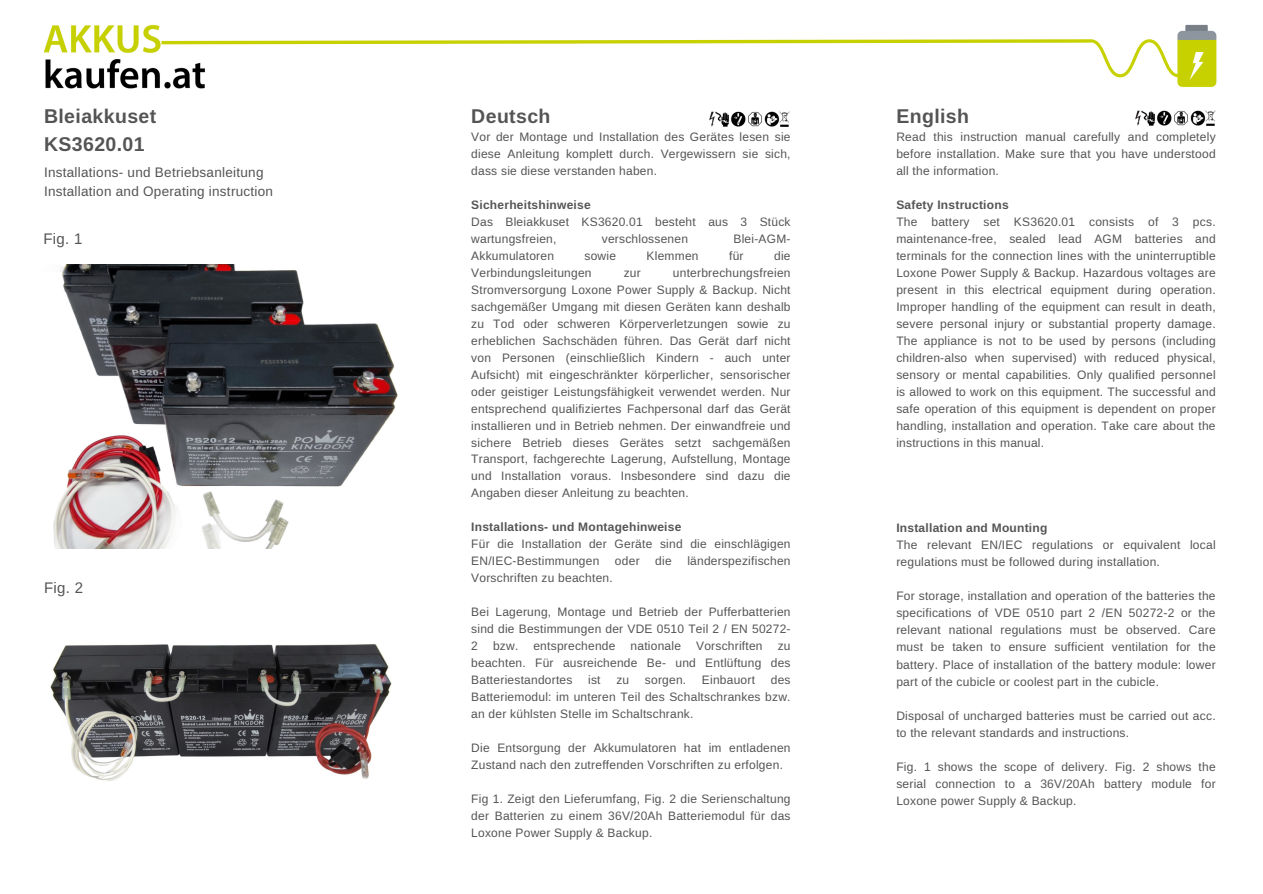
<style>
.page{position:relative;width:1263px;height:894px;background:#fff}
.page>*{position:absolute;margin:0;border:0;box-sizing:border-box;transform-origin:0 0}
.t1{font:700 19.5px "Libra Sans";letter-spacing:.02em;color:#545454}
.t2{font:15px "Libra Sans";letter-spacing:.02em;color:#545454}
.t3{font:13.5px/19.2px "Libra Sans";letter-spacing:.02em;color:#545454}
.t4{font:12px/17px "Libra Sans";letter-spacing:.02em;color:#545454;text-align:justify}
.t5{font:700 12px "Libra Sans";letter-spacing:.02em;color:#545454}
</style>
<div class="page">
<img style="left:53px;top:264px;width:345px;height:284px">
<img style="left:1176px;top:24px;width:41px;height:63px">
<img style="left:44px;top:24px;width:161px;height:64px">
<div style="left:161px;top:18px;width:26px;height:31px;background:#fff"></div>
<svg style="left:158px;top:38px;width:1021px;height:39px"></svg>
<img style="left:710px;top:111px;width:80px;height:16px">
<img style="left:1135px;top:110px;width:81px;height:16px">
<img style="left:50px;top:644px;width:342px;height:137px">
<p class="t1" style="left:44px;top:105px;width:114px">Bleiakkuset</p>
<p class="t1" style="left:471px;top:105px;width:81px">Deutsch</p>
<p class="t1" style="left:896px;top:105px;width:74px">English</p>
<p class="t1" style="left:44px;top:133px;width:102px">KS3620.01</p>
<p class="t3" style="left:44px;top:162px;width:231px">Installations- und Betriebsanleitung<br>Installation and Operating instruction</p>
<p class="t2" style="left:43px;top:230px;width:41px">Fig. 1</p>
<h2 class="t4" style="left:471px;top:128px;width:321px">Vor der Montage und Installation des Gerätes lesen sie diese Anleitung komplett durch. Vergewissern sie sich, dass sie diese verstanden haben.</h2>
<p class="t5" style="left:471px;top:198px;width:121px">Sicherheitshinweise</p>
<h2 class="t4" style="left:471px;top:213px;width:321px">Das Bleiakkuset KS3620.01 besteht aus 3 Stück wartungsfreien,</h2>
<p class="t4" style="left:896px;top:128px;width:321px">Read this instruction manual carefully and completely before installation. Make sure that you have understood all the information.</p>
<p class="t5" style="left:896px;top:198px;width:114px">Safety Instructions</p>
<p class="t4" style="left:896px;top:213px;width:321px">The battery set KS3620.01 consists of 3 pcs. maintenance-free, sealed lead AGM batteries and terminals for the connection lines with the uninterruptible Loxone Power Supply &amp; Backup. Hazardous voltages are present in this electrical equipment during operation.<br>Improper handling of the equipment can result in death, severe personal injury or substantial property damage.<br>The appliance is not to be used by persons (including children-also when supervised) with reduced physical, sensory or mental capabilities. Only qualified personnel is allowed to work on this equipment. The successful and safe operation of this equipment is dependent on proper handling, installation and operation. Take care about the instructions in this manual.</p>
<h2 class="t4" style="left:602px;top:230px;width:88px">verschlossenen</h2>
<h2 class="t4" style="left:733px;top:230px;width:59px">Blei-AGM-</h2>
<h2 class="t4" style="left:471px;top:247px;width:84px">Akkumulatoren</h2>
<h2 class="t4" style="left:584px;top:247px;width:33px">sowie</h2>
<h2 class="t4" style="left:647px;top:247px;width:53px">Klemmen</h2>
<h2 class="t4" style="left:729px;top:247px;width:16px">für</h2>
<h2 class="t4" style="left:774px;top:247px;width:18px">die</h2>
<h2 class="t4" style="left:471px;top:264px;width:122px">Verbindungsleitungen</h2>
<h2 class="t4" style="left:624px;top:264px;width:19px">zur</h2>
<h2 class="t4" style="left:471px;top:264px;width:321px;text-indent:202px">unterbrechungsfreien Stromversorgung Loxone Power Supply &amp; Backup. Nicht sachgemäßer Umgang mit diesen Geräten kann deshalb zu Tod oder schweren Körperverletzungen sowie zu erheblichen Sachschäden führen. Das Gerät darf nicht von Personen (einschließlich Kindern - auch unter Aufsicht) mit eingeschränkter körperlicher, sensorischer oder geistiger Leistungsfähigkeit verwendet werden. Nur entsprechend qualifiziertes Fachpersonal darf das Gerät installieren und in Betrieb nehmen. Der einwandfreie und sichere Betrieb dieses Gerätes setzt sachgemäßen Transport, fachgerechte Lagerung, Aufstellung, Montage und Installation voraus. Insbesondere sind dazu die Angaben dieser Anleitung zu beachten.</h2>
<p class="t5" style="left:471px;top:520px;width:212px">Installations- und Montagehinweise</p>
<h1 class="t4" style="left:471px;top:535px;width:321px">Für die Installation der Geräte sind die einschlägigen<br>EN/IEC-Bestimmungen</h1>
<p class="t5" style="left:896px;top:521px;width:153px">Installation and Mounting</p>
<p class="t4" style="left:896px;top:536px;width:321px">The relevant EN/IEC regulations or equivalent local regulations must be followed during installation.</p>
<p class="t4" style="left:896px;top:587px;width:321px">For storage, installation and operation of the batteries the specifications of VDE 0510 part 2 /EN 50272-2 or the relevant national regulations must be observed. Care must be taken to ensure sufficient ventilation for the battery. Place of installation of the battery module: lower part of the cubicle or coolest part in the cubicle.</p>
<h1 class="t4" style="left:896px;top:706px;width:321px">Disposal of uncharged batteries must be carried out acc. to the relevant standards and instructions.</h1>
<p class="t4" style="left:896px;top:757px;width:321px">Fig. 1 shows the scope of delivery. Fig. 2 shows the serial connection to a 36V/20Ah battery module for Loxone power Supply &amp; Backup.</p>
<h1 class="t4" style="left:615px;top:552px;width:26px">oder</h1>
<h1 class="t4" style="left:655px;top:552px;width:18px">die</h1>
<h1 class="t4" style="left:687px;top:552px;width:105px">länderspezifischen</h1>
<h1 class="t4" style="left:471px;top:569px;width:143px">Vorschriften zu beachten.</h1>
<p class="t4" style="left:471px;top:603px;width:321px">Bei Lagerung, Montage und Betrieb der Pufferbatterien sind die Bestimmungen der VDE 0510 Teil 2 / EN 50272- 2</p>
<p class="t2" style="left:44px;top:579px;width:41px">Fig. 2</p>
<p class="t4" style="left:493px;top:637px;width:27px">bzw.</p>
<p class="t4" style="left:533px;top:637px;width:84px">entsprechende</p>
<p class="t4" style="left:631px;top:637px;width:52px">nationale</p>
<p class="t4" style="left:696px;top:637px;width:68px">Vorschriften</p>
<p class="t4" style="left:471px;top:637px;width:321px;text-indent:306px">zu beachten. Für ausreichende Be- und Entlüftung des Batteriestandortes</p>
<p class="t4" style="left:471px;top:671px;width:321px;text-indent:299px">des Batteriemodul: im unteren Teil des Schaltschrankes bzw. an der kühlsten Stelle im Schaltschrank.</p>
<p class="t4" style="left:471px;top:739px;width:321px">Die Entsorgung der Akkumulatoren hat im entladenen<br>Zustand nach den zutreffenden Vorschriften zu erfolgen.</p>
<p class="t4" style="left:471px;top:790px;width:321px">Fig 1. Zeigt den Lieferumfang, Fig. 2 die Serienschaltung der Batterien zu einem 36V/20Ah Batteriemodul für das Loxone Power Supply &amp; Backup.</p>
<p class="t4" style="left:588px;top:671px;width:14px">ist</p>
<p class="t4" style="left:616px;top:671px;width:14px">zu</p>
<p class="t4" style="left:645px;top:671px;width:43px">sorgen.</p>
<p class="t4" style="left:702px;top:671px;width:55px">Einbauort</p>
</div>
